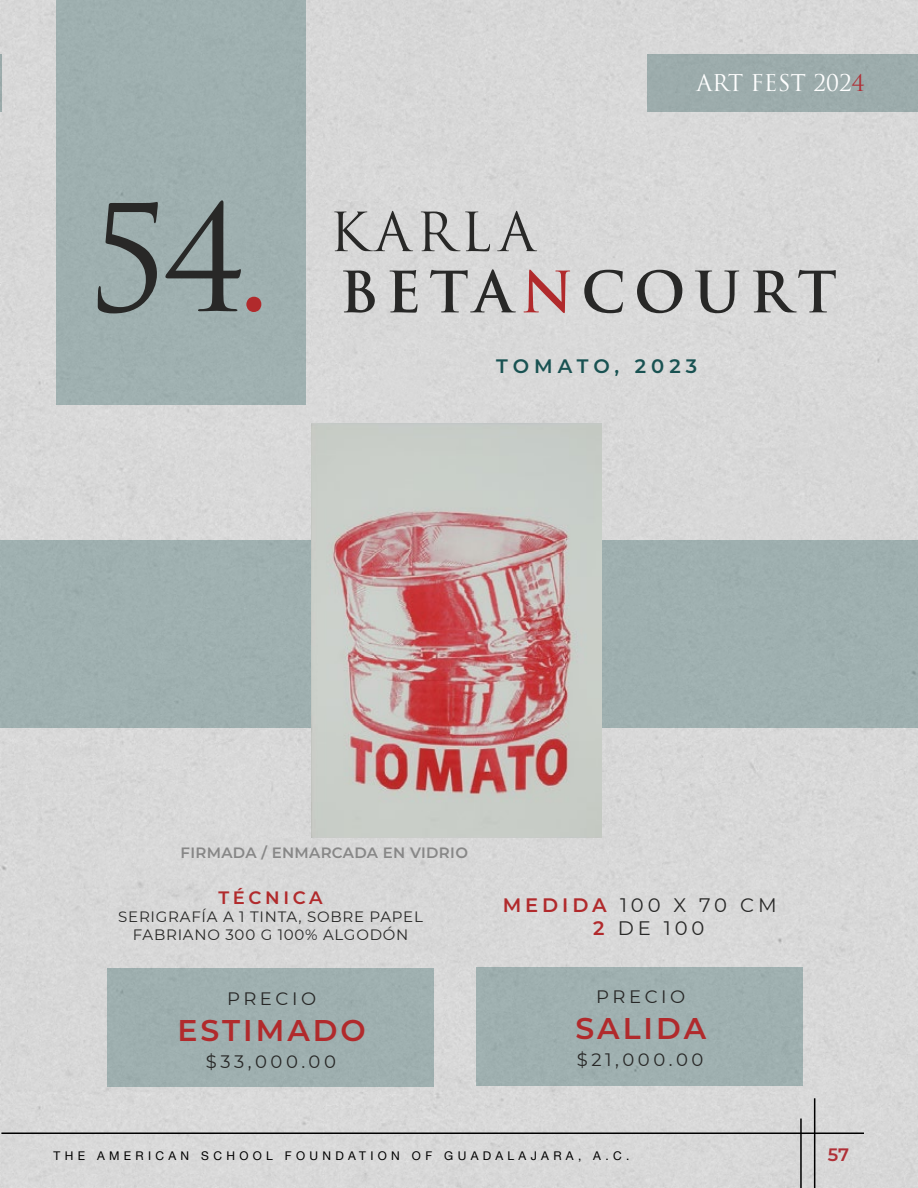
<style>
.page{position:relative;width:918px;height:1188px;background:#fff}
.page>*{position:absolute;margin:0;border:0;box-sizing:border-box;transform-origin:0 0}
.t1{font:144px "Trajan Pro 3";color:#282827}
.t2{font:700 55.5px "Trajan Pro";letter-spacing:.15em;color:#282827}
.t3{font:52.5px "Trajan Pro 3";letter-spacing:.09em;color:#282827}
.t4{font:600 30px "Montserrat";letter-spacing:.1em;color:#b12a2c}
.t5{font:22.5px "Trajan Pro";color:#fff}
.t6{font:19.5px/22.5px "Montserrat";letter-spacing:.2em;color:#282827}
.t7{font:600 19.5px "Montserrat";letter-spacing:.255em;color:#195252}
.t8{font:18px "Montserrat";letter-spacing:.2em;color:#282827}
.t9{font:600 18px "Montserrat";letter-spacing:.2em;color:#b12a2c}
.t10{font:600 18px "Montserrat";color:#b03037}
.t11{font:15px/18px "Montserrat";letter-spacing:.05em;color:#282827;text-align:center}
.t12{font:600 15px "Montserrat";letter-spacing:.02em;color:#878787}
.t13{font:12px "Helvetica Neue";letter-spacing:.36em;color:#000}
.s1{font-family:"Trajan Pro 3"}
.s2{color:#b03037}
.s3{color:#b12a2c}
.s4{font-weight:600;color:#b12a2c}
</style>
<div class="page">
<hr style="left:1px;top:1132px;width:863px;height:2px;background:#000">
<hr style="left:814px;top:1098px;width:1px;height:90px;background:#000">
<hr style="left:800px;top:1119px;width:2px;height:69px;background:#000">
<div style="left:647px;top:54px;width:271px;height:57px;background:#9cabab"></div>
<hr style="left:0;top:54px;width:1px;height:57px;background:#135151">
<div style="left:0;top:540px;width:918px;height:187px;background:#9fb0b0"></div>
<div style="left:107px;top:968px;width:327px;height:119px;background:#9eafaf"></div>
<div style="left:476px;top:967px;width:327px;height:118px;background:#9fb0b0"></div>
<div style="left:56px;top:1px;width:249px;height:404px;background:#9fb0b0"></div>
<img style="left:311px;top:423px;width:291px;height:414px">
<h3 class="t5" style="left:696px;top:69px;width:170px"><span class="s1">ART</span> FEST 202<span class="s2">4</span></h3>
<h1 class="t1" style="left:89px;top:160px;width:184px">54<span class="s3">.</span></h1>
<h3 class="t3" style="left:329px;top:196px;width:208px">KARLA</h3>
<h2 class="t2" style="left:340px;top:258px;width:499px">BETA<span class="s3">N</span>COURT</h2>
<h3 class="t7" style="left:496px;top:352px;width:203px">TOMATO, 2023</h3>
<p class="t12" style="left:181px;top:842px;width:289px">FIRMADA / ENMARCADA EN VIDRIO</p>
<p class="t9" style="left:219px;top:885px;width:106px">TÉCNICA</p>
<p class="t11" style="left:118px;top:907px;width:306px">SERIGRAFÍA A 1 TINTA, SOBRE PAPEL<br>FABRIANO 300 G 100% ALGODÓN</p>
<h3 class="t6" style="left:593px;top:893px;width:185px;text-indent:-91px"><span class="s4">MEDIDA</span> 100 X 70 CM<br><span class="s4">2</span> DE 100</h3>
<p class="t8" style="left:227px;top:986px;width:91px">PRECIO</p>
<p class="t8" style="left:596px;top:985px;width:91px">PRECIO</p>
<h3 class="t4" style="left:177px;top:1009px;width:190px">ESTIMADO</h3>
<h3 class="t4" style="left:575px;top:1007px;width:132px">SALIDA</h3>
<p class="t8" style="left:206px;top:1049px;width:132px">$33,000.00</p>
<p class="t8" style="left:577px;top:1047px;width:128px">$21,000.00</p>
<p class="t13" style="left:54px;top:1147px;width:577px">THE AMERICAN SCHOOL FOUNDATION OF GUADALAJARA, A.C.</p>
<p class="t10" style="left:828px;top:1141px;width:23px">57</p>
</div>
